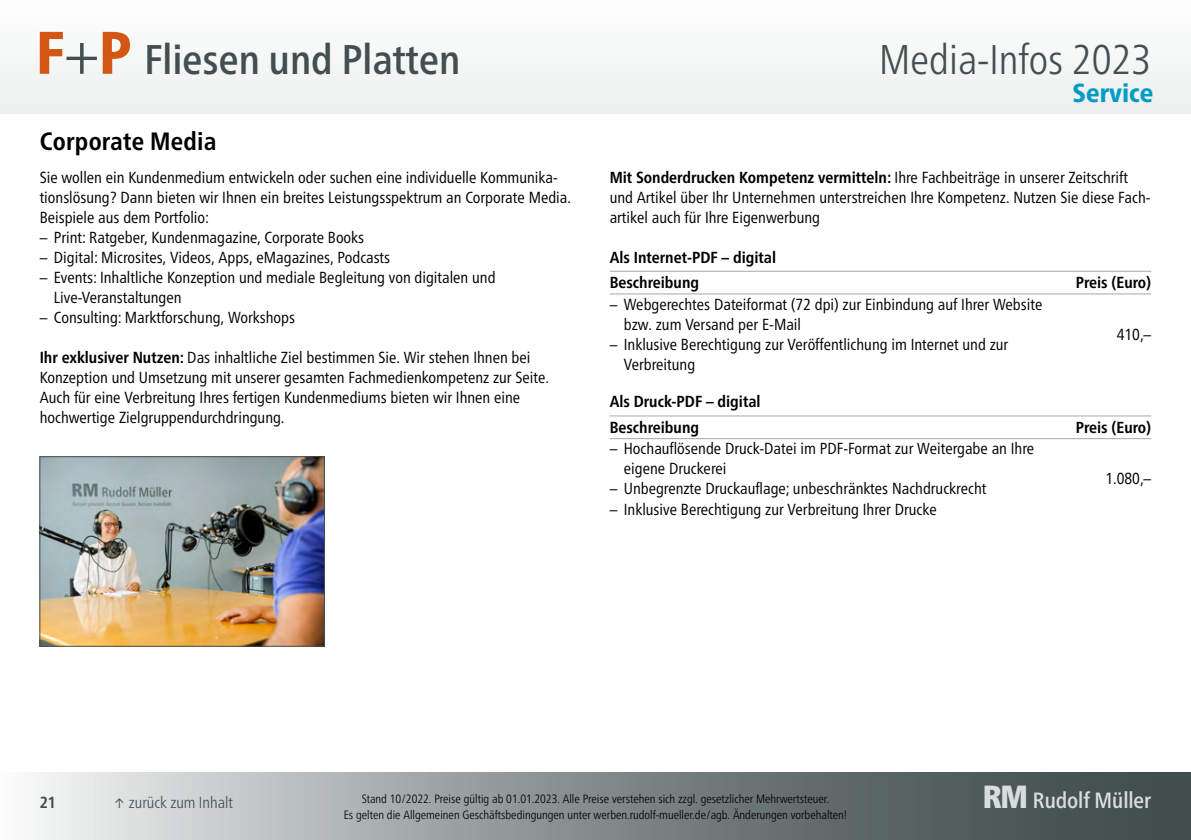
<style>
.page{position:relative;width:1191px;height:840px;background:#fff}
.page>*{position:absolute;margin:0;border:0;box-sizing:border-box;transform-origin:0 0}
.t1{font:500 condensed 41.4px "Frutiger Neue LT Pro";color:#434f4f}
.t2{font:300 condensed 41.4px "Frutiger Neue LT Pro";color:#434f4f}
.t3{font:800 condensed 26px "Frutiger Neue LT Pro";color:#009cc4}
.t4{font:700 condensed 25px "Frutiger Neue LT Pro";letter-spacing:.01em;color:#000}
.t5{font:500 condensed 22px "Frutiger Neue LT Pro";letter-spacing:-.005em;color:#d8ddde}
.t6{font:condensed 16px/20px "Frutiger Neue LT Pro";color:#000}
.t7{font:700 condensed 16px/25.4px "Frutiger Neue LT Pro";color:#000}
.t8{font:300 condensed 16px "Frutiger Neue LT Pro";color:#434f4f}
.t9{font:700 condensed 16px "Frutiger Neue LT Pro";color:#434f4f}
.t10{font:300 condensed 12px/16px "Frutiger Neue LT Pro";color:#000;text-align:center}
.s1{font-weight:800;font-size:60px;color:#d25714}
.s2{font-weight:300;font-size:60px}
.s3{font-weight:700}
.s4{font-weight:900;font-size:32px}
</style>
<div class="page">
<div style="left:0;top:0;width:1191px;height:113px;background:#f6f7f7"></div>
<svg style="left:33px;top:772px;width:1158px;height:67px;background:#889090"></svg>
<img style="left:42px;top:458px;width:281px;height:186px">
<div style="left:40px;top:456px;width:285px;height:190px;border:1px solid #434f4f"></div>
<hr style="left:609px;top:270px;width:457px;height:1px;background:#a0aaac">
<hr style="left:1066px;top:270px;width:85px;height:1px;background:#a0aaac">
<hr style="left:609px;top:293px;width:457px;height:1px;background:#a0aaac">
<hr style="left:1066px;top:293px;width:85px;height:1px;background:#a0aaac">
<hr style="left:609px;top:415px;width:457px;height:1px;background:#a0aaac">
<hr style="left:1066px;top:415px;width:85px;height:1px;background:#a0aaac">
<hr style="left:609px;top:438px;width:457px;height:1px;background:#a0aaac">
<hr style="left:1066px;top:438px;width:85px;height:1px;background:#a0aaac">
<h1 class="t1" style="left:36px;top:35px;width:426px"><span class="s1">F</span><span class="s2">+</span><span class="s1">P</span> Fliesen und Platten</h1>
<h3 class="t4" style="left:40px;top:126px;width:178px">Corporate Media</h3>
<p class="t6" style="left:40px;top:167px;width:533px">Sie wollen ein Kundenmedium entwickeln oder suchen eine individuelle Kommunika&shy;tionslösung? Dann bieten wir Ihnen ein breites Leistungsspektrum an Corporate Media.<br>Beispiele aus dem Portfolio:</p>
<p class="t6" style="left:40px;top:227px;width:326px">– Print: Ratgeber, Kundenmagazine, Corporate Books</p>
<p class="t6" style="left:40px;top:247px;width:352px">– Digital: Microsites, Videos, Apps, eMagazines, Podcasts</p>
<p class="t6" style="left:54px;top:267px;width:443px;text-indent:-14px">– Events: Inhaltliche Konzeption und mediale Begleitung von digitalen und<br>Live-Veranstaltungen</p>
<p class="t6" style="left:40px;top:307px;width:257px">– Consulting: Marktforschung, Workshops</p>
<p class="t6" style="left:40px;top:347px;width:511px"><span class="s3">Ihr exklusiver Nutzen:</span> Das inhaltliche Ziel bestimmen Sie. Wir stehen Ihnen bei Konzeption und Umsetzung mit unserer gesamten Fachmedienkompetenz zur Seite.<br>Auch für eine Verbreitung Ihres fertigen Kundenmediums bieten wir Ihnen eine hochwertige Zielgruppendurchdringung.</p>
<h1 class="t2" style="left:879px;top:35px;width:273px">Media-Infos 2023</h1>
<h2 class="t3" style="left:1072px;top:78px;width:82px">Service</h2>
<p class="t6" style="left:609px;top:167px;width:542px"><span class="s3">Mit Sonderdrucken Kompetenz vermitteln:</span> Ihre Fachbeiträge in unserer Zeitschrift und Artikel über Ihr Unternehmen unterstreichen Ihre Kompetenz. Nutzen Sie diese Fach&shy;artikel auch für Ihre Eigenwerbung</p>
<p class="t7" style="left:609px;top:244px;width:168px">Als Internet-PDF – digital<br>Beschreibung</p>
<p class="t7" style="left:1075px;top:270px;width:77px">Preis (Euro)</p>
<p class="t6" style="left:624px;top:294px;width:420px;text-indent:-14px">– Webgerechtes Dateiformat (72 dpi) zur Einbindung auf Ihrer Website bzw. zum Versand per E-Mail</p>
<p class="t6" style="left:624px;top:334px;width:386px;text-indent:-14px">– Inklusive Berechtigung zur Veröffentlichung im Internet und zur<br>Verbreitung</p>
<p class="t7" style="left:609px;top:389px;width:152px">Als Druck-PDF – digital<br>Beschreibung</p>
<p class="t6" style="left:624px;top:438px;width:412px;text-indent:-14px">– Hochauflösende Druck-Datei im PDF-Format zur Weitergabe an Ihre eigene Druckerei</p>
<p class="t6" style="left:609px;top:478px;width:378px">– Unbegrenzte Druckauflage; unbeschränktes Nachdruckrecht</p>
<p class="t6" style="left:609px;top:498px;width:328px">– Inklusive Berechtigung zur Verbreitung Ihrer Drucke</p>
<p class="t6" style="left:1116px;top:324px;width:36px">410,–</p>
<p class="t7" style="left:1075px;top:414px;width:77px">Preis (Euro)</p>
<p class="t6" style="left:1105px;top:468px;width:47px">1.080,–</p>
<p class="t9" style="left:40px;top:792px;width:18px">21</p>
<h3 class="t5" style="left:982px;top:786px;width:170px"><span class="s4">RM</span> Rudolf Müller</h3>
<p class="t8" style="left:113px;top:792px;width:121px">↑ zurück zum Inhalt</p>
<p class="t10" style="left:344px;top:789px;width:505px">Stand 10/2022. Preise gültig ab 01.01.2023. Alle Preise verstehen sich zzgl. gesetzlicher Mehrwertsteuer.<br>Es gelten die Allgemeinen Geschäftsbedingungen unter werben.rudolf-mueller.de/agb. Änderungen vorbehalten!</p>
</div>
